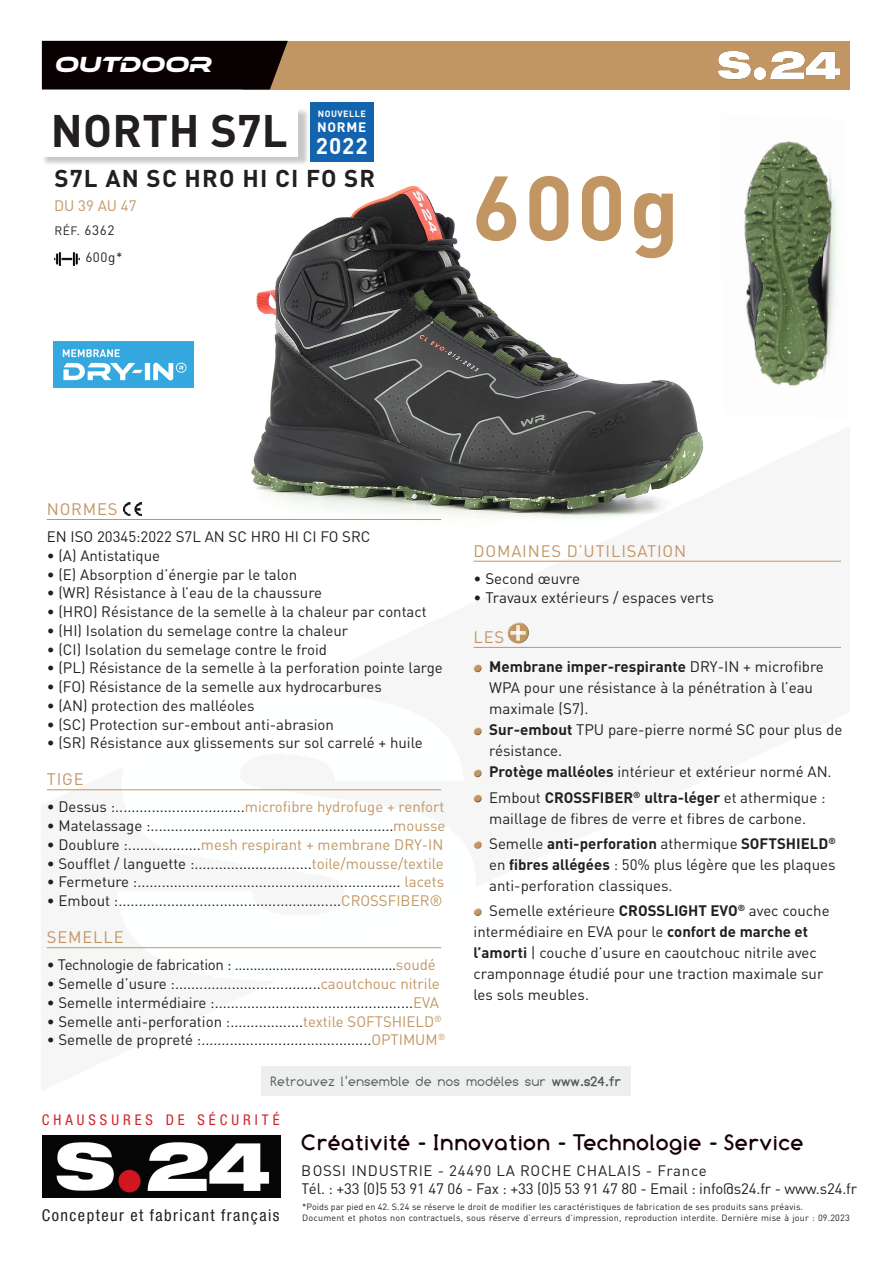
<style>
.page{position:relative;width:893px;height:1263px;background:#fff}
.page>*{position:absolute;margin:0;border:0;box-sizing:border-box;transform-origin:0 0}
.t1{font:700 90px "DIN Pro";color:#c29663}
.style_chaussure{font:700 45px "DIN Pro";letter-spacing:.01em;color:#231f20}
.t2{font:700 24px "DIN Pro";letter-spacing:.05em;color:#231f20}
.t3{font:italic 22.5px "Ethnocentric Rg";color:#fff}
.t4{font:700 22.5px "DIN Pro";color:#fff}
.t5{font:700 21.9px "Comfortaa";letter-spacing:.06em;color:#160005}
.t6{font:16.5px "DIN Pro";letter-spacing:.05em;color:#c29663}
.t7{font:condensed 16.35px "Helvetica Neue LT Std";letter-spacing:.09em;color:#231f20}
.t8{font:15.15px/21px "DIN Pro";color:#231f20}
.t9{font:15px/21px "DIN Pro";color:#231f20}
.t10{font:15px/17.9px "DIN Pro";letter-spacing:.03em;color:#231f20}
.t11{font:15px "DIN Pro";letter-spacing:-.02em;color:#231f20}
.t12{font:15px "DIN Pro";color:#c29663}
.t13{font:condensed 14.85px "Helvetica Neue LT Std";letter-spacing:.27em;color:#d1232a}
.t14{font:13.5px "Comfortaa";letter-spacing:.02em;color:#555a60}
.t15{font:13.5px "DIN Pro";color:#231f20}
.t16{font:700 13.5px "DIN Pro";letter-spacing:.05em;color:#fff}
.t17{font:12px "DIN Pro";color:#231f20}
.t18{font:9px "DIN Pro";letter-spacing:.02em;color:#231f20}
.t19{font:700 9px "DIN Pro";letter-spacing:.05em;color:#fff}
.s1{font-size:13.5px}
.s2{color:#c29663}
.s3{font-weight:700}
</style>
<div class="page">
<img style="left:190px;top:185px;width:507px;height:240px">
<img style="left:46px;top:425px;width:796px;height:524px">
<img style="left:744px;top:141px;width:93px;height:245px">
<div style="left:261px;top:1066px;width:370px;height:30px;background:#edefed"></div>
<div style="left:42px;top:107px;width:269px;height:59px;background:#231f20;opacity:.25"></div>
<div style="left:38px;top:108px;width:260px;height:49px;background:#fff"></div>
<img style="left:42px;top:1135px;width:239px;height:63px">
<div style="left:242px;top:41px;width:608px;height:49px;background:#c29663"></div>
<div style="left:42px;top:41px;width:246px;height:49px;background:#090002"></div>
<img style="left:718px;top:51px;width:122px;height:28px">
<img style="left:55px;top:253px;width:25px;height:12px">
<hr style="left:47px;top:519px;width:394px;height:1px;background:#c29663">
<hr style="left:47px;top:789px;width:394px;height:1px;background:#c29663">
<hr style="left:47px;top:947px;width:394px;height:1px;background:#c29663">
<svg style="left:123px;top:503px;width:18px;height:12px"></svg>
<hr style="left:474px;top:561px;width:367px;height:1px;background:#c29663">
<hr style="left:474px;top:647px;width:367px;height:1px;background:#c29663">
<div style="left:472px;top:663px;width:11px;height:8px;background:#f6f6f6"></div>
<div style="left:472px;top:664px;width:12px;height:10px;background:#231f20;opacity:.75"></div>
<div style="left:472px;top:726px;width:11px;height:8px;background:#f6f6f6"></div>
<div style="left:472px;top:727px;width:12px;height:10px;background:#231f20;opacity:.75"></div>
<div style="left:472px;top:768px;width:11px;height:8px;background:#f6f6f6"></div>
<div style="left:472px;top:769px;width:12px;height:10px;background:#231f20;opacity:.75"></div>
<svg style="left:472px;top:793px;width:11px;height:2px"></svg>
<div style="left:472px;top:795px;width:12px;height:9px;background:#231f20;opacity:.75"></div>
<div style="left:472px;top:839px;width:11px;height:8px;background:#f6f6f6"></div>
<div style="left:472px;top:841px;width:12px;height:10px;background:#231f20;opacity:.75"></div>
<div style="left:472px;top:906px;width:11px;height:9px;background:#fff"></div>
<div style="left:472px;top:908px;width:12px;height:10px;background:#231f20;opacity:.75"></div>
<svg style="left:506px;top:620px;width:25px;height:17px"></svg>
<div style="left:507px;top:623px;width:24px;height:22px;background:#231f20;opacity:.75"></div>
<svg style="left:510px;top:625px;width:16px;height:16px"></svg>
<img style="left:54px;top:341px;width:139px;height:46px">
<div style="left:310px;top:102px;width:64px;height:60px;background:#1364af"></div>
<p class="t3" style="left:54px;top:51px;width:159px">OUTDOOR</p>
<p class="style_chaussure" style="left:51px;top:101px;width:238px">NORTH S7L</p>
<p class="t19" style="left:318px;top:107px;width:49px">NOUVELLE</p>
<p class="t16" style="left:317px;top:118px;width:50px">NORME</p>
<p class="t4" style="left:316px;top:131px;width:53px">2022</p>
<p class="t2" style="left:54px;top:162px;width:322px">S7L AN SC HRO HI CI FO SR</p>
<p class="t17" style="left:54px;top:223px;width:62px">RÉF. <span class="s1">6362</span></p>
<p class="t15" style="left:85px;top:248px;width:39px">600g*</p>
<p class="t12" style="left:54px;top:195px;width:84px">DU 39 AU 47</p>
<p class="t1" style="left:472px;top:147px;width:209px">600g</p>
<p class="t6" style="left:47px;top:498px;width:72px">NORMES</p>
<p class="t9" style="left:47px;top:526px;width:325px">EN ISO 20345:2022 S7L AN SC HRO HI CI FO SRC</p>
<p class="t9" style="left:47px;top:544px;width:115px">• (A) Antistatique</p>
<p class="t9" style="left:47px;top:563px;width:252px">• (E) Absorption d’énergie par le talon</p>
<p class="t9" style="left:47px;top:582px;width:277px">• (WR) Résistance à l’eau de la chaussure</p>
<p class="t9" style="left:47px;top:601px;width:381px">• (HRO) Résistance de la semelle à la chaleur par contact</p>
<p class="t9" style="left:47px;top:619px;width:303px">• (HI) Isolation du semelage contre la chaleur</p>
<p class="t9" style="left:47px;top:638px;width:282px">• (CI) Isolation du semelage contre le froid</p>
<p class="t9" style="left:47px;top:657px;width:398px">• (PL) Résistance de la semelle à la perforation pointe large</p>
<p class="t9" style="left:47px;top:676px;width:336px">• (FO) Résistance de la semelle aux hydrocarbures</p>
<p class="t9" style="left:47px;top:694px;width:209px">• (AN) protection des malléoles</p>
<p class="t9" style="left:47px;top:713px;width:289px">• (SC) Protection sur-embout anti-abrasion</p>
<p class="t9" style="left:47px;top:732px;width:377px">• (SR) Résistance aux glissements sur sol carrelé + huile</p>
<p class="t6" style="left:47px;top:768px;width:38px">TIGE</p>
<p class="t9" style="left:47px;top:796px;width:399px">• Dessus :................................<span class="s2">microfibre hydrofuge + renfort</span></p>
<p class="t9" style="left:47px;top:815px;width:400px">• Matelassage :............................................................<span class="s2">mousse</span></p>
<p class="t9" style="left:47px;top:833px;width:398px">• Doublure :..................<span class="s2">mesh respirant + membrane DRY-IN</span></p>
<p class="t9" style="left:47px;top:852px;width:399px">• Soufflet / languette :.............................<span class="s2">toile/mousse/textile</span></p>
<p class="t9" style="left:47px;top:871px;width:399px">• Fermeture :................................................................. <span class="s2">lacets</span></p>
<p class="t9" style="left:47px;top:890px;width:397px">• Embout :.......................................................<span class="s2">CROSSFIBER®</span></p>
<p class="t6" style="left:47px;top:926px;width:78px">SEMELLE</p>
<p class="t11" style="left:47px;top:955px;width:391px">• Technologie de fabrication : ...........................................<span class="s2">soudé</span></p>
<p class="t9" style="left:47px;top:972px;width:394px">• Semelle d’usure :....................................<span class="s2">caoutchouc nitrile</span></p>
<p class="t9" style="left:47px;top:991px;width:394px">• Semelle intermédiaire :.................................................<span class="s2">EVA</span></p>
<p class="t9" style="left:47px;top:1010px;width:397px">• Semelle anti-perforation :..................<span class="s2">textile SOFTSHIELD</span><sup>®</sup></p>
<p class="t9" style="left:47px;top:1029px;width:400px">• Semelle de propreté :..........................................<span class="s2">OPTIMUM</span><sup>®</sup></p>
<p class="t6" style="left:474px;top:539px;width:214px">DOMAINES D’UTILISATION</p>
<p class="t8" style="left:474px;top:567px;width:108px">• Second œuvre</p>
<p class="t8" style="left:474px;top:586px;width:242px">• Travaux extérieurs / espaces verts</p>
<p class="t6" style="left:474px;top:626px;width:32px">LES</p>
<p class="t8" style="left:489px;top:656px;width:336px"><span class="s3">Membrane imper-respirante</span> DRY-IN + microfibre<br>WPA pour une résistance à la pénétration à l’eau maximale (S7).</p>
<p class="t8" style="left:489px;top:719px;width:355px"><span class="s3">Sur-embout</span> TPU pare-pierre normé SC pour plus de résistance.</p>
<p class="t9" style="left:489px;top:761px;width:344px"><span class="s3">Protège malléoles</span> intérieur et extérieur normé AN.</p>
<p class="t9" style="left:489px;top:786px;width:338px">Embout <span class="s3">CROSSFIBER</span><sup>®</sup> <span class="s3">ultra-léger</span> et athermique : maillage de fibres de verre et fibres de carbone.</p>
<p class="t9" style="left:489px;top:832px;width:348px;text-align:justify">Semelle <span class="s3">anti-perforation</span> athermique <span class="s3">SOFTSHIELD</span><sup>® </sup>en <span class="s3">fibres allégées</span> : 50% plus légère que les plaques anti-perforation classiques.</p>
<p class="t9" style="left:474px;top:899px;width:358px;text-indent:16px">Semelle extérieure <span class="s3">CROSSLIGHT EVO</span><sup>®</sup> avec couche intermédiaire en EVA pour le <span class="s3">confort de marche et l’amorti</span> | couche d’usure en caoutchouc nitrile avec cramponnage étudié pour une traction maximale sur les sols meubles.</p>
<p class="t14" style="left:271px;top:1074px;width:352px">Retrouvez l’ensemble de nos modèles sur <span class="s3">www.s24.fr</span></p>
<p class="t13" style="left:42px;top:1111px;width:239px">CHAUSSURES DE SÉCURITÉ</p>
<p class="t7" style="left:42px;top:1205px;width:239px">Concepteur et fabricant français</p>
<p class="t5" style="left:302px;top:1130px;width:503px">Créativité - Innovation - Technologie - Service</p>
<p class="t10" style="left:302px;top:1161px;width:557px">BOSSI INDUSTRIE - 24490 LA ROCHE CHALAIS - France<br>Tél. : +33 (0)5 53 91 47 06 - Fax : +33 (0)5 53 91 47 80 - Email : info@s24.fr - www.s24.fr</p>
<p class="t18" style="left:302px;top:1200px;width:502px">*Poids par pied en 42. S.24 se réserve le droit de modifier les caractéristiques de fabrication de ses produits sans préavis.</p>
<p class="t18" style="left:302px;top:1211px;width:549px">Document et photos non contractuels, sous réserve d’erreurs d’impression, reproduction interdite. Dernière mise à jour : 09.2023</p>
</div>
